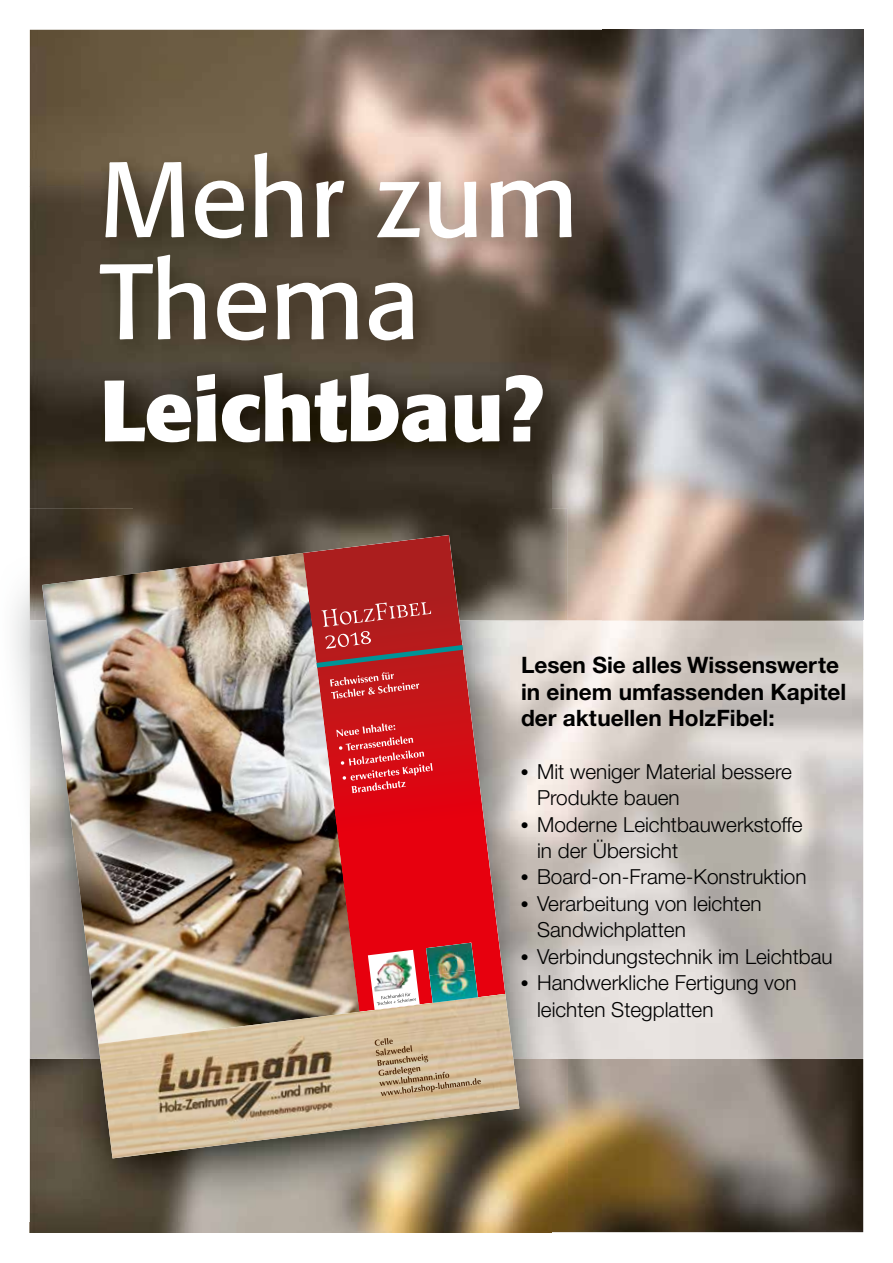
<style>
.page{position:relative;width:893px;height:1263px;background:#fff}
.page>*{position:absolute;margin:0;border:0;box-sizing:border-box;transform-origin:0 0}
.t1{font:105.9px/102.1px "Formata";color:#fff}
.t2{font:700 85.8px "Formata";color:#fff}
.t3{font:700 22.65px/26.4px "Helvetica Neue CE";color:#000}
.t4{font:300 20.7px "Helvetica Neue CE";color:#000}
.s1{font-family:"Times";font-weight:400}
</style>
<div class="page">
<img style="left:30px;top:30px;width:572px;height:156px">
<img style="left:602px;top:30px;width:261px;height:591px">
<img style="left:30px;top:186px;width:103px;height:322px">
<img style="left:551px;top:186px;width:52px;height:435px">
<img style="left:133px;top:473px;width:418px;height:35px">
<img style="left:551px;top:1059px;width:312px;height:173px">
<img style="left:30px;top:1222px;width:521px;height:10px">
<img style="left:85px;top:138px;width:517px;height:335px">
<img style="left:14px;top:508px;width:16px;height:714px">
<img style="left:30px;top:508px;width:537px;height:153px">
<img style="left:30px;top:660px;width:53px;height:562px">
<img style="left:83px;top:1057px;width:484px;height:165px">
<img style="left:30px;top:669px;width:12px;height:390px">
<svg style="left:42px;top:535px;width:477px;height:623px;background:#66463c"></svg>
<img style="left:42px;top:559px;width:475px;height:599px">
<h1 class="t1" style="left:100px;top:157px;width:480px">Mehr zum<br>Thema</h1>
<h2 class="t2" style="left:100px;top:372px;width:445px">Leichtbau?</h2>
<p class="t3" style="left:521px;top:654px;width:327px">Lesen Sie alles Wissenswerte in einem umfassenden Kapitel der aktuellen HolzFibel:</p>
<p class="t4" style="left:521px;top:760px;width:272px"><span class="s1">ï</span> Mit weniger Material bessere</p>
<p class="t4" style="left:537px;top:787px;width:144px">Produkte bauen</p>
<p class="t4" style="left:521px;top:813px;width:283px"><span class="s1">ï</span> Moderne Leichtbauwerkstoffe</p>
<p class="t4" style="left:537px;top:840px;width:143px">in der Übersicht</p>
<p class="t4" style="left:521px;top:866px;width:287px"><span class="s1">ï</span> Board-on-Frame-Konstruktion</p>
<p class="t4" style="left:521px;top:892px;width:242px"><span class="s1">ï</span> Verarbeitung von leichten</p>
<p class="t4" style="left:537px;top:919px;width:150px">Sandwichplatten</p>
<p class="t4" style="left:521px;top:945px;width:313px"><span class="s1">ï</span> Verbindungstechnik im Leichtbau</p>
<p class="t4" style="left:521px;top:972px;width:277px"><span class="s1">ï</span> Handwerkliche Fertigung von</p>
<p class="t4" style="left:537px;top:998px;width:178px">leichten Stegplatten</p>
</div>
